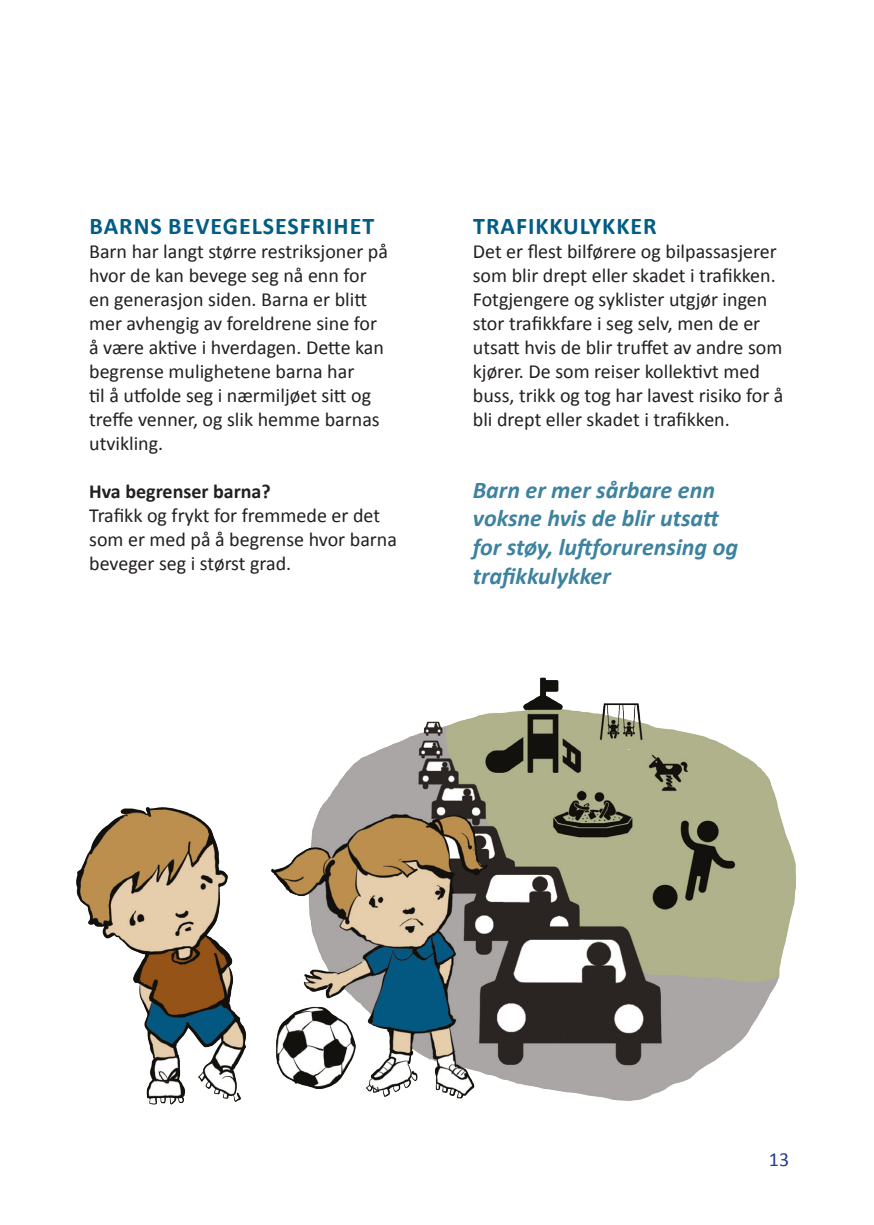
<style>
.page{position:relative;width:874px;height:1225px;background:#fff}
.page>*{position:absolute;margin:0;border:0;box-sizing:border-box;transform-origin:0 0}
.t1{font:italic 700 24px/28.8px "Calibri";color:#3d829f}
.t2{font:700 24px "Calibri";letter-spacing:.04em;color:#015d84}
.t3{font:20px/24px "Calibri";color:#231f20}
.t4{font:700 20px "Calibri";color:#231f20}
.t5{font:20px "Calibri";color:#253f8e}
</style>
<div class="page">
<img style="left:76px;top:737px;width:720px;height:368px">
<img style="left:286px;top:677px;width:421px;height:334px">
<p class="t2" style="left:90px;top:210px;width:286px">BARNS BEVEGELSESFRIHET</p>
<p class="t3" style="left:89px;top:239px;width:300px">Barn har langt større restriksjoner på hvor de kan bevege seg nå enn for en generasjon siden. Barna er blitt mer avhengig av foreldrene sine for å være aktive i hverdagen. Dette kan begrense mulighetene barna har<br>til å utfolde seg i nærmiljøet sitt og treffe venner, og slik hemme barnas utvikling.</p>
<p class="t4" style="left:89px;top:478px;width:183px">Hva begrenser barna?</p>
<p class="t3" style="left:89px;top:503px;width:309px">Trafikk og frykt for fremmede er det som er med på å begrense hvor barna beveger seg i størst grad.</p>
<p class="t2" style="left:473px;top:210px;width:185px">TRAFIKKULYKKER</p>
<p class="t3" style="left:472px;top:239px;width:312px">Det er flest bilførere og bilpassasjerer som blir drept eller skadet i trafikken.<br>Fotgjengere og syklister utgjør ingen stor trafikkfare i seg selv, men de er utsatt hvis de blir truffet av andre som kjører. De som reiser kollektivt med buss, trikk og tog har lavest risiko for å bli drept eller skadet i trafikken.</p>
<p class="t1" style="left:472px;top:475px;width:266px">Barn er mer sårbare enn voksne hvis de blir utsatt for støy, luftforurensing og trafikkulykker</p>
<p class="t5" style="left:768px;top:1147px;width:22px">13</p>
</div>
